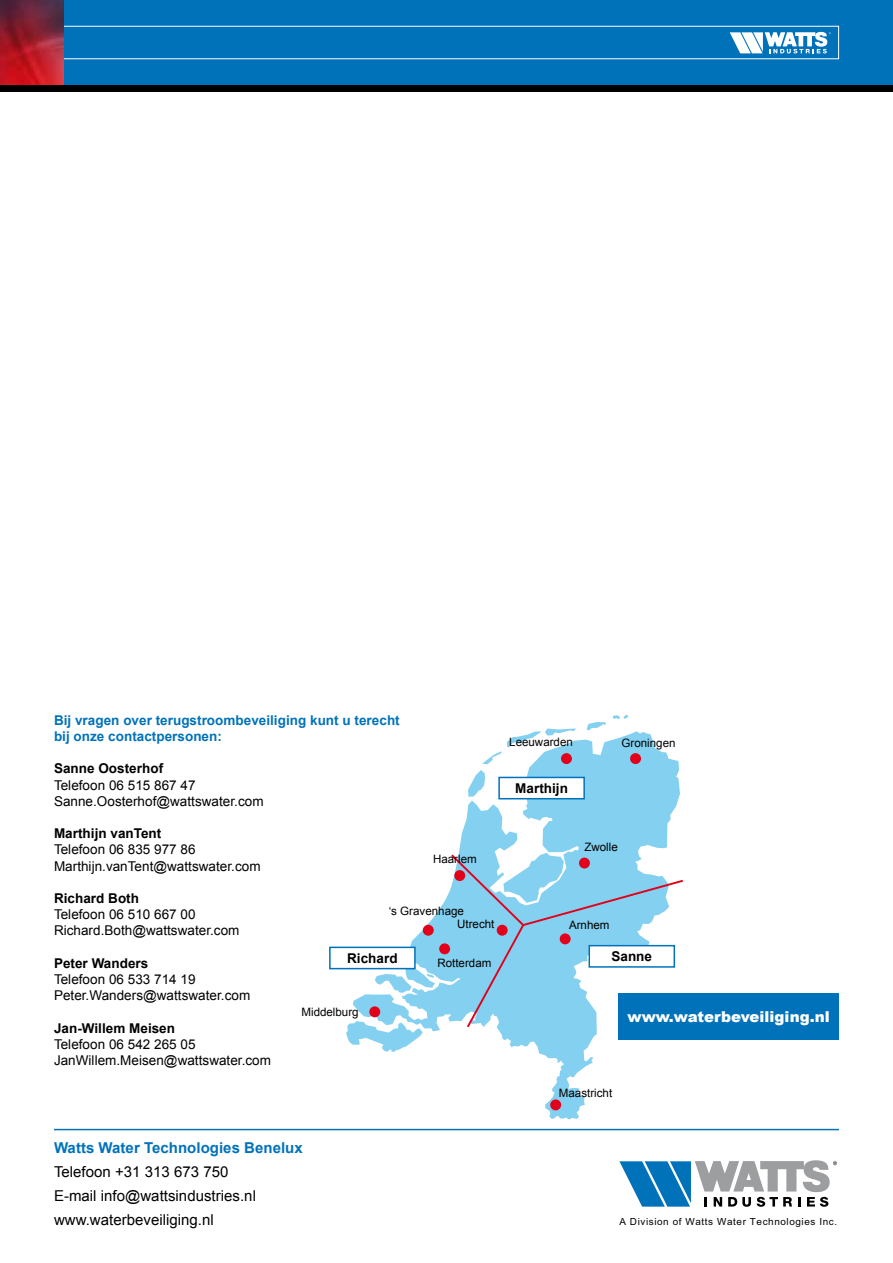
<style>
.page{position:relative;width:893px;height:1263px;background:#fff}
.page>*{position:absolute;margin:0;border:0;box-sizing:border-box;transform-origin:0 0}
.t1{font:15px/24px "Arial";color:#000}
.t2{font:700 15px "Arial";color:#0072ba}
.t3{font:900 15px "Arial";color:#fff}
.t4{font:13.5px/16.2px "Arial";color:#000}
.t5{font:700 13.5px "Arial";color:#000}
.t6{font:700 13.5px/16.2px "Arial";color:#0072ba}
.t7{font:11.55px "Arial";color:#000}
.t8{font:9.75px "M Arial";letter-spacing:.06em;color:#000}
</style>
<div class="page">
<svg style="left:619px;top:1160px;width:218px;height:47px"></svg>
<hr style="left:54px;top:1129px;width:785px;height:1px;background:#0072ba">
<svg style="left:353px;top:731px;width:327px;height:388px"></svg>
<svg style="left:468px;top:770px;width:17px;height:27px"></svg>
<svg style="left:482px;top:751px;width:19px;height:13px"></svg>
<svg style="left:507px;top:728px;width:69px;height:19px"></svg>
<svg style="left:587px;top:722px;width:19px;height:8px"></svg>
<svg style="left:612px;top:715px;width:16px;height:4px"></svg>
<svg style="left:346px;top:1021px;width:77px;height:31px"></svg>
<svg style="left:375px;top:960px;width:60px;height:33px"></svg>
<div style="left:561px;top:753px;width:11px;height:11px;background:#e2001a;border-radius:50%"></div>
<div style="left:630px;top:753px;width:11px;height:11px;background:#e2001a;border-radius:50%"></div>
<div style="left:439px;top:943px;width:11px;height:11px;background:#e2001a;border-radius:50%"></div>
<div style="left:369px;top:1006px;width:11px;height:11px;background:#e2001a;border-radius:50%"></div>
<div style="left:423px;top:925px;width:11px;height:11px;background:#e2001a;border-radius:50%"></div>
<div style="left:550px;top:1099px;width:11px;height:11px;background:#e2001a;border-radius:50%"></div>
<svg style="left:449px;top:852px;width:234px;height:177px"></svg>
<div style="left:618px;top:993px;width:221px;height:47px;background:#0072ba"></div>
<div style="left:499px;top:777px;width:85px;height:22px;background:#fff"></div>
<div style="left:498px;top:777px;width:87px;height:22px;border:2px solid #0072ba"></div>
<div style="left:589px;top:946px;width:85px;height:21px;background:#fff"></div>
<div style="left:588px;top:945px;width:87px;height:23px;border:2px solid #0072ba"></div>
<div style="left:330px;top:947px;width:85px;height:21px;background:#fff"></div>
<div style="left:329px;top:946px;width:87px;height:23px;border:2px solid #0072ba"></div>
<div style="left:0;top:0;width:893px;height:91px;background:#0072ba"></div>
<svg style="left:64px;top:26px;width:775px;height:33px"></svg>
<img style="left:0;top:0;width:64px;height:85px">
<div style="left:0;top:85px;width:893px;height:6px;background:#000"></div>
<p class="t6" style="left:54px;top:712px;width:347px">Bij vragen over terugstroombeveiliging kunt u terecht bij onze contactpersonen:</p>
<p class="t5" style="left:54px;top:760px;width:111px">Sanne Oosterhof</p>
<p class="t4" style="left:54px;top:777px;width:211px">Telefoon 06 515 867 47<br>Sanne.Oosterhof@wattswater.com</p>
<p class="t5" style="left:54px;top:825px;width:109px">Marthijn vanTent</p>
<p class="t4" style="left:54px;top:842px;width:208px">Telefoon 06 835 977 86<br>Marthijn.vanTent@wattswater.com</p>
<p class="t5" style="left:54px;top:889px;width:87px">Richard Both</p>
<p class="t4" style="left:54px;top:906px;width:187px">Telefoon 06 510 667 00<br>Richard.Both@wattswater.com</p>
<p class="t5" style="left:54px;top:954px;width:96px">Peter Wanders</p>
<p class="t4" style="left:54px;top:971px;width:198px">Telefoon 06 533 714 19<br>Peter.Wanders@wattswater.com</p>
<p class="t5" style="left:54px;top:1019px;width:123px">Jan-Willem Meisen</p>
<p class="t4" style="left:54px;top:1036px;width:219px">Telefoon 06 542 265 05<br>JanWillem.Meisen@wattswater.com</p>
<p class="t7" style="left:509px;top:735px;width:65px">Leeuwarden</p>
<p class="t7" style="left:622px;top:735px;width:56px">Groningen</p>
<p class="t5" style="left:515px;top:779px;width:54px">Marthijn</p>
<p class="t7" style="left:584px;top:839px;width:35px">Zwolle</p>
<p class="t7" style="left:433px;top:852px;width:45px">Haarlem</p>
<p class="t7" style="left:389px;top:904px;width:77px">‘s Gravenhage</p>
<p class="t7" style="left:457px;top:917px;width:39px">Utrecht</p>
<p class="t7" style="left:569px;top:917px;width:42px">Arnhem</p>
<p class="t5" style="left:347px;top:949px;width:52px">Richard</p>
<p class="t5" style="left:611px;top:947px;width:42px">Sanne</p>
<p class="t7" style="left:437px;top:955px;width:56px">Rotterdam</p>
<p class="t7" style="left:301px;top:1004px;width:59px">Middelburg</p>
<p class="t3" style="left:627px;top:1006px;width:204px">www.waterbeveiliging.nl</p>
<p class="t2" style="left:54px;top:1138px;width:250px">Watts Water Technologies Benelux</p>
<p class="t1" style="left:54px;top:1160px;width:203px">Telefoon +31 313 673 750<br>E-mail info@wattsindustries.nl www.waterbeveiliging.nl</p>
<p class="t7" style="left:559px;top:1085px;width:55px">Maastricht</p>
<p class="t8" style="left:619px;top:1216px;width:219px">A Division of Watts Water Technologies Inc.</p>
</div>
